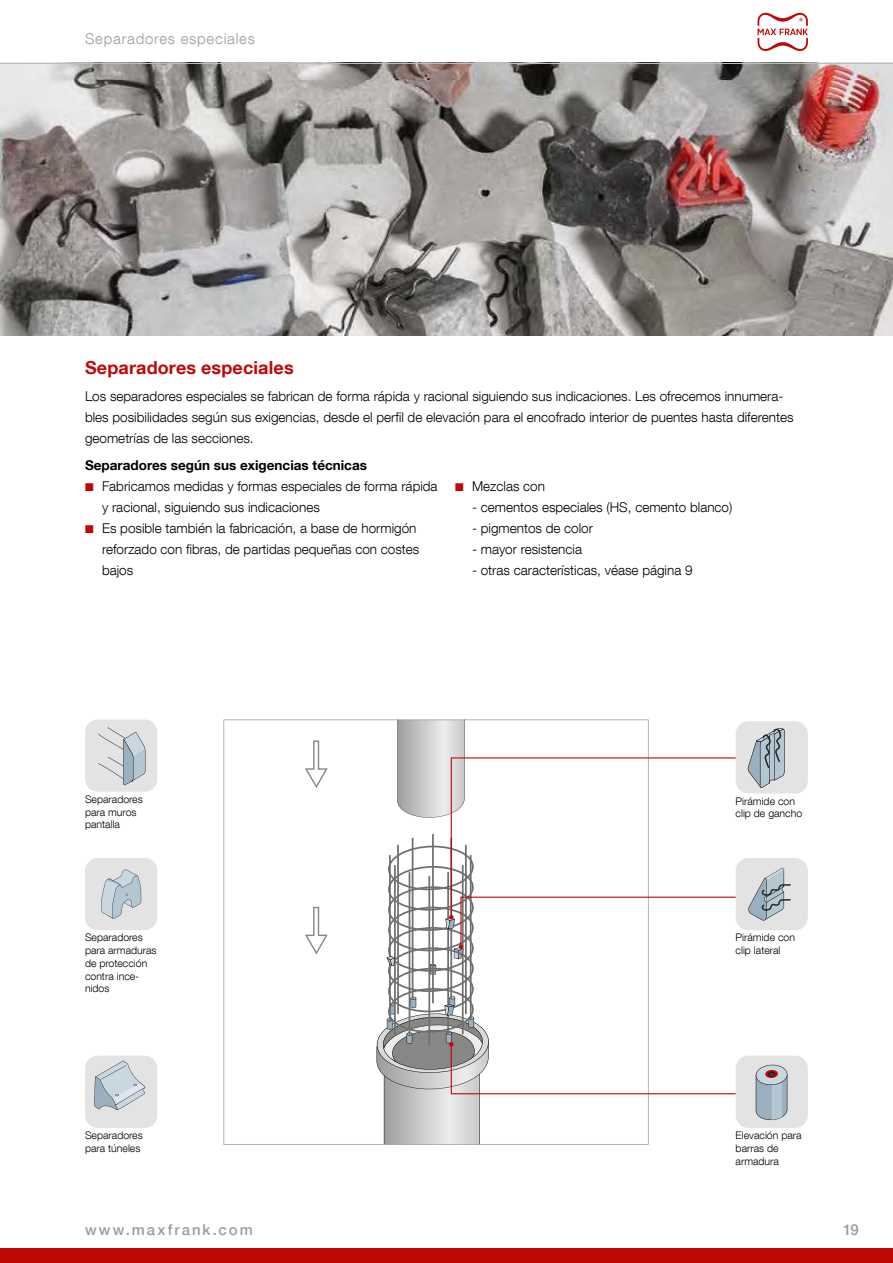
<style>
.page{position:relative;width:893px;height:1263px;background:#fff}
.page>*{position:absolute;margin:0;border:0;box-sizing:border-box;transform-origin:0 0}
.t1{font:700 18px "Helvetica Neue LT Com";letter-spacing:.01em;color:#c00808}
.t2{font:300 15px "Helvetica Neue LT Com";letter-spacing:.05em;color:#9c9d9d}
.t3{font:500 15px "Helvetica Neue LT Com";letter-spacing:.13em;color:#9c9d9d}
.t4{font:300 13.5px/21px "Helvetica Neue LT Com";color:#000}
.t5{font:700 13.5px "Helvetica Neue LT Com";color:#000}
.t6{font:300 10.5px/12.8px "Helvetica Neue LT Com";color:#000}
.s1{color:#c00808}
</style>
<div class="page">
<img style="left:0;top:64px;width:893px;height:272px">
<svg style="left:223px;top:719px;width:426px;height:426px"></svg>
<div style="left:85px;top:858px;width:72px;height:72px;background:#e3e3e3;border-radius:13px"></div>
<svg style="left:101px;top:869px;width:40px;height:50px"></svg>
<div style="left:85px;top:1056px;width:72px;height:72px;background:#e3e3e3;border-radius:13px"></div>
<svg style="left:94px;top:1061px;width:51px;height:49px"></svg>
<div style="left:85px;top:719px;width:72px;height:73px;background:#e3e3e3;border-radius:13px"></div>
<svg style="left:98px;top:727px;width:47px;height:58px"></svg>
<svg style="left:451px;top:757px;width:294px;height:89px"></svg>
<div style="left:736px;top:858px;width:72px;height:72px;background:#e3e3e3;border-radius:13px"></div>
<div style="left:736px;top:1056px;width:72px;height:72px;background:#e3e3e3;border-radius:13px"></div>
<svg style="left:376px;top:846px;width:415px;height:298px"></svg>
<div style="left:736px;top:721px;width:72px;height:72px;background:#e3e3e3;border-radius:13px"></div>
<svg style="left:748px;top:728px;width:36px;height:60px"></svg>
<div style="left:0;top:1248px;width:893px;height:15px;background:#c00808"></div>
<svg style="left:757px;top:13px;width:51px;height:38px"></svg>
<hr style="left:0;top:63px;width:893px;height:1px;background:#bbbcbd">
<p class="t2" style="left:85px;top:29px;width:171px">Separadores especiales</p>
<h1 class="t1" style="left:85px;top:356px;width:210px">Separadores especiales</h1>
<p class="t4" style="left:85px;top:385px;width:710px">Los separadores especiales se fabrican de forma rápida y racional siguiendo sus indicaciones. Les ofrecemos innumera&shy;bles posibilidades según sus exigencias, desde el perfil de elevación para el encofrado interior de puentes hasta diferentes geometrías de las secciones.</p>
<p class="t5" style="left:85px;top:456px;width:283px">Separadores según sus exigencias técnicas</p>
<p class="t4" style="left:102px;top:475px;width:337px;text-indent:-17px"><span class="s1">■</span> Fabricamos medidas y formas especiales de forma rápida y racional, siguiendo sus indicaciones</p>
<p class="t4" style="left:102px;top:517px;width:319px;text-indent:-17px"><span class="s1">■</span> Es posible también la fabricación, a base de hormigón reforzado con fibras, de partidas pequeñas con costes bajos</p>
<p class="t4" style="left:455px;top:475px;width:92px"><span class="s1">■</span> Mezclas con</p>
<p class="t4" style="left:472px;top:496px;width:262px">- cementos especiales (HS, cemento blanco)</p>
<p class="t4" style="left:472px;top:517px;width:123px">- pigmentos de color</p>
<p class="t4" style="left:472px;top:538px;width:112px">- mayor resistencia</p>
<p class="t4" style="left:472px;top:559px;width:222px">- otras características, véase página 9</p>
<p class="t6" style="left:85px;top:793px;width:59px">Separadores para muros pantalla</p>
<p class="t6" style="left:85px;top:931px;width:73px">Separadores para armaduras de protección contra ince&shy;nidos</p>
<p class="t6" style="left:736px;top:794px;width:68px">Pirámide con clip de gancho</p>
<p class="t6" style="left:736px;top:931px;width:61px">Pirámide con clip lateral</p>
<p class="t6" style="left:85px;top:1129px;width:59px">Separadores para túneles</p>
<p class="t6" style="left:736px;top:1129px;width:67px">Elevación para barras de armadura</p>
<p class="t3" style="left:85px;top:1221px;width:169px">www.maxfrank.com</p>
<p class="t3" style="left:843px;top:1221px;width:17px">19</p>
</div>
